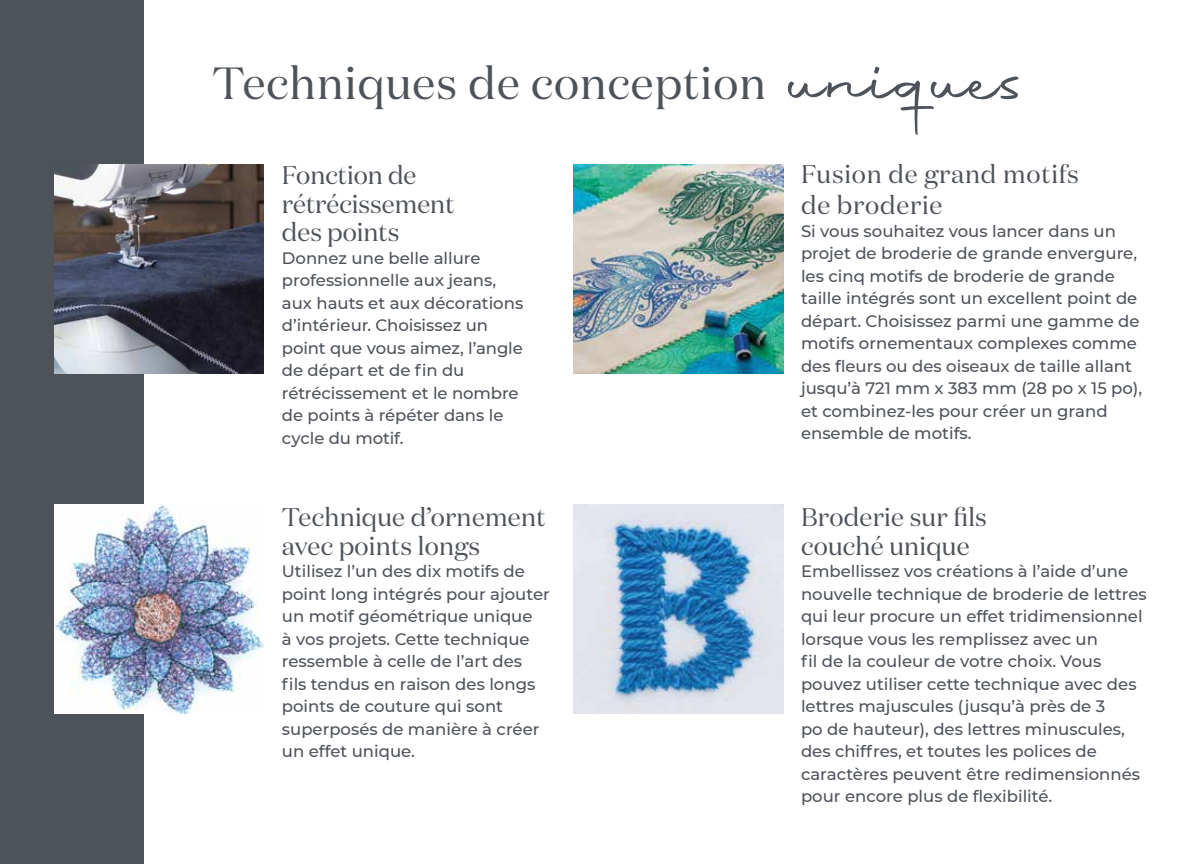
<style>
.page{position:relative;width:1188px;height:864px;background:#fff}
.page>*{position:absolute;margin:0;border:0;box-sizing:border-box;transform-origin:0 0}
.t1{font:45px "Domaine Disp";letter-spacing:.025em;color:#4e535a}
.t2{font:25.5px/28.5px "Domaine Disp";letter-spacing:.01em;color:#4e535a}
.t3{font:25.5px/31.5px "Domaine Disp";letter-spacing:.03em;color:#4e535a}
.t4{font:500 16.5px/22.5px "Montserrat";color:#4e535a}
.s1{font-family:"Autography";font-size:97.5px}
</style>
<div class="page">
<div style="left:0;top:0;width:143px;height:864px;background:#4e535a"></div>
<img style="left:54px;top:164px;width:209px;height:210px">
<img style="left:54px;top:505px;width:209px;height:209px">
<img style="left:574px;top:505px;width:209px;height:209px">
<img style="left:574px;top:164px;width:209px;height:210px">
<h1 class="t1" style="left:212px;top:56px;width:819px">Techniques de conception <span class="s1">uniques</span></h1>
<h2 class="t2" style="left:282px;top:161px;width:174px">Fonction de rétrécissement des points</h2>
<p class="t4" style="left:282px;top:246px;width:243px">Donnez une belle allure professionnelle aux jeans, aux hauts et aux décorations d’intérieur. Choisissez un point que vous aimez, l’angle de départ et de fin du rétrécissement et le nombre de points à répéter dans le cycle du motif.</p>
<h2 class="t3" style="left:801px;top:158px;width:279px">Fusion de grand motifs de broderie</h2>
<p class="t4" style="left:801px;top:219px;width:343px">Si vous souhaitez vous lancer dans un projet de broderie de grande envergure, les cinq motifs de broderie de grande taille intégrés sont un excellent point de départ. Choisissez parmi une gamme de motifs ornementaux complexes comme des fleurs ou des oiseaux de taille allant jusqu’à 721 mm x 383 mm (28 po x 15 po), et combinez-les pour créer un grand ensemble de motifs.</p>
<h2 class="t2" style="left:282px;top:503px;width:265px">Technique d’ornement avec points longs</h2>
<p class="t4" style="left:282px;top:559px;width:269px">Utilisez l’un des dix motifs de point long intégrés pour ajouter un motif géométrique unique<br>à vos projets. Cette technique ressemble à celle de l’art des fils tendus en raison des longs points de couture qui sont superposés de manière à créer un effet unique.</p>
<h2 class="t2" style="left:801px;top:503px;width:187px">Broderie sur fils couché unique</h2>
<p class="t4" style="left:801px;top:559px;width:347px">Embellissez vos créations à l’aide d’une nouvelle technique de broderie de lettres qui leur procure un effet tridimensionnel lorsque vous les remplissez avec un<br>fil de la couleur de votre choix. Vous pouvez utiliser cette technique avec des lettres majuscules (jusqu’à près de 3<br>po de hauteur), des lettres minuscules, des chiffres, et toutes les polices de caractères peuvent être redimensionnés pour encore plus de flexibilité.</p>
</div>
